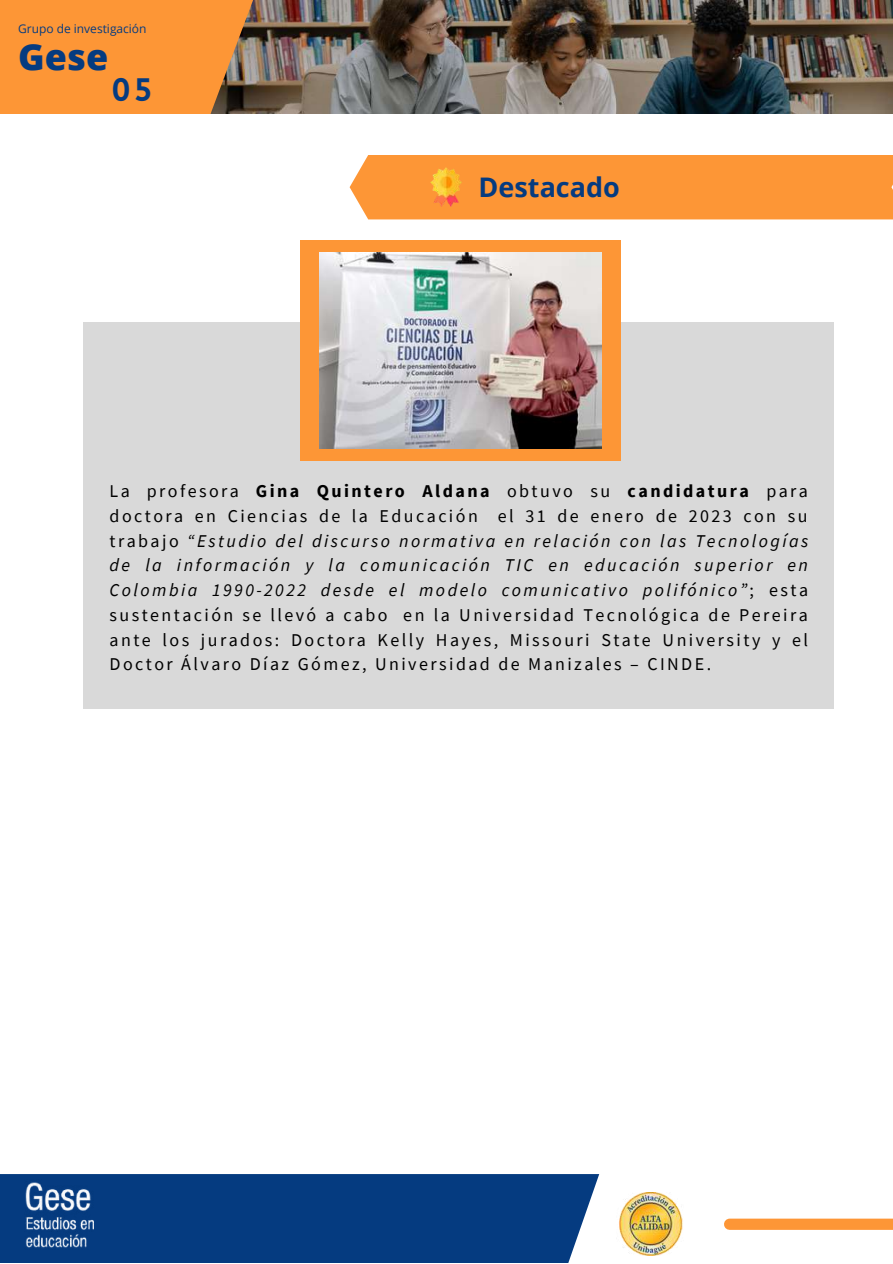
<style>
.page{position:relative;width:893px;height:1264px;background:#fff}
.page>*{position:absolute;margin:0;border:0;box-sizing:border-box;transform-origin:0 0}
.t1{font:800 36px "Open Sans";color:#053b80}
.t2{font:30px "CA Generated";color:#053b80}
.t3{font:700 27px "Open Sans";color:#053b80}
.t4{font:18px/24.8px "Source Sans Pro";letter-spacing:.135em;color:#000;text-align:justify}
.t5{font:12px "Open Sans";color:#053b80}
.s1{font-weight:700}
.s2{font-style:italic}
</style>
<div class="page">
<div style="left:729px;top:1218px;width:163px;height:11px;background:#fd9636"></div>
<img style="left:619px;top:1192px;width:64px;height:63px">
<div style="left:0;top:1173px;width:599px;height:89px;background:#053b80"></div>
<img style="left:25px;top:1182px;width:68px;height:66px">
<img style="left:305px;top:0;width:587px;height:114px">
<svg style="left:0;top:0;width:305px;height:114px;background:#da883c"></svg>
<div style="left:83px;top:322px;width:750px;height:387px;background:#d9d9d9"></div>
<div style="left:300px;top:240px;width:320px;height:220px;background:#fd9636"></div>
<img style="left:319px;top:252px;width:282px;height:196px">
<div style="left:349px;top:155px;width:543px;height:64px;background:#fd9636"></div>
<img style="left:426px;top:167px;width:39px;height:40px">
<p class="t5" style="left:18px;top:20px;width:130px">Grupo de investigación</p>
<h1 class="t1" style="left:18px;top:31px;width:92px">Gese</h1>
<h2 class="t2" style="left:112px;top:73px;width:42px">05</h2>
<h3 class="t3" style="left:478px;top:168px;width:143px">Destacado</h3>
<p class="t4" style="left:110px;top:478px;width:700px">La profesora <span class="s1">Gina Quintero Aldana</span> obtuvo su <span class="s1">candidatura</span> para doctora en Ciencias de la Educación el 31 de enero de 2023 con su trabajo <span class="s2">“Estudio del discurso normativa en relación con las Tecnologías de la información y la comunicación TIC en educación superior en Colombia 1990-2022 desde el modelo comunicativo polifónico”</span>; esta sustentación se llevó a cabo en la Universidad Tecnológica de Pereira ante los jurados: Doctora Kelly Hayes, Missouri State University y el Doctor Álvaro Díaz Gómez, Universidad de Manizales – CINDE.</p>
</div>
